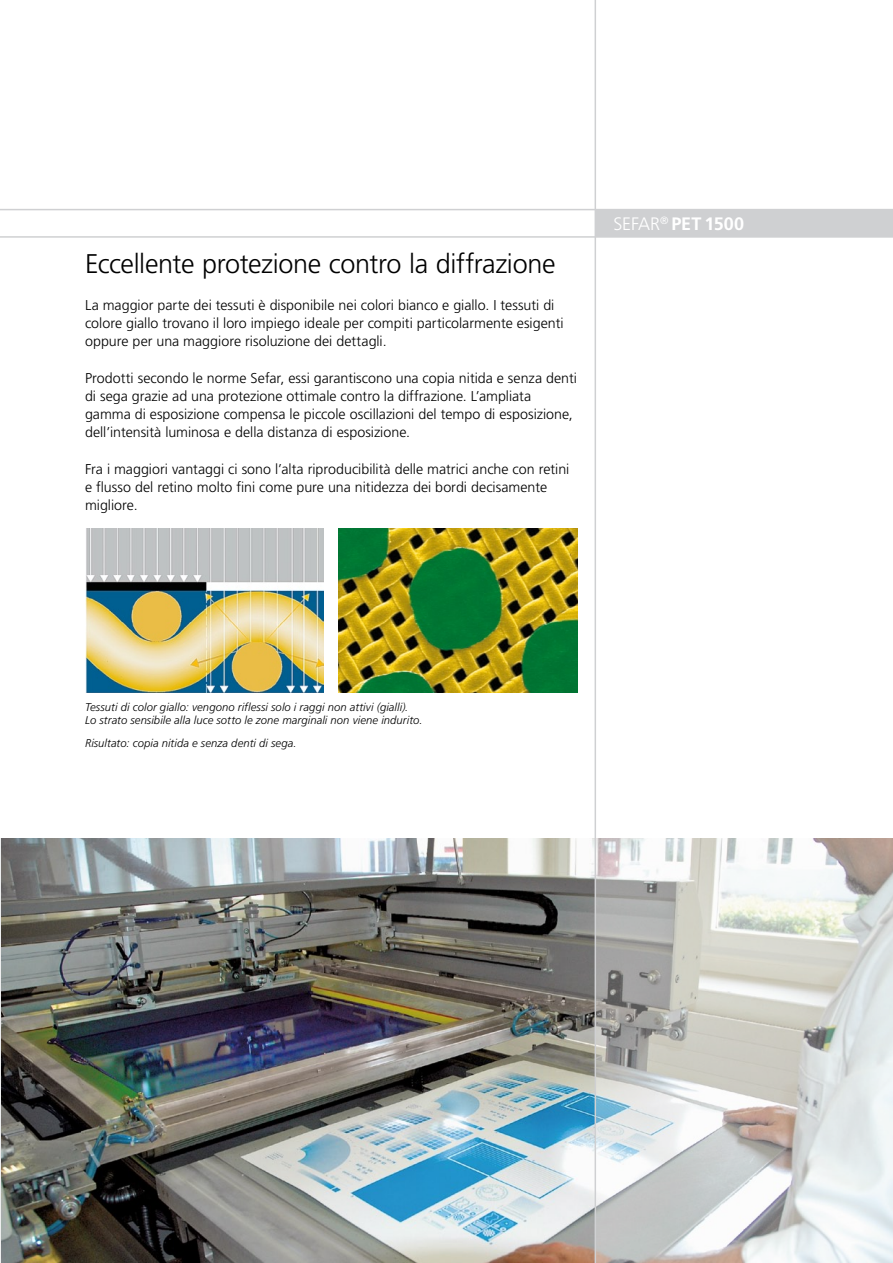
<style>
.page{position:relative;width:893px;height:1263px;background:#fff}
.page>*{position:absolute;margin:0;border:0;box-sizing:border-box;transform-origin:0 0}
.haupt-_und_zwischent{font:300 27px "Frutiger LT Std";letter-spacing:-.015em;color:#000}
.t1{font:700 18px "Frutiger LT Std";letter-spacing:.005em;color:#fff}
.lauftext{font:300 14.25px/18.1px "Frutiger LT Std";color:#000}
.legende_linksbündig{font:italic 300 11.25px/13.5px "Frutiger LT Std";letter-spacing:.01em;color:#000}
.s1{font-weight:300}
</style>
<div class="page">
<img style="left:2px;top:838px;width:593px;height:425px">
<svg style="left:596px;top:838px;width:297px;height:425px"></svg>
<hr style="left:0;top:209px;width:893px;height:1px;background:#cfd0d2">
<hr style="left:0;top:236px;width:893px;height:2px;background:#cfd0d2">
<div style="left:595px;top:210px;width:298px;height:27px;background:#cfd0d2"></div>
<hr style="left:595px;top:0;width:1px;height:1263px;background:#cfd0d2">
<img style="left:85px;top:528px;width:238px;height:164px">
<img style="left:339px;top:528px;width:238px;height:164px">
<p class="haupt-_und_zwischent" style="left:85px;top:249px;width:472px">Eccellente protezione contro la diffrazione</p>
<p class="lauftext" style="left:85px;top:296px;width:480px">La maggior parte dei tessuti è disponibile nei colori bianco e giallo. I tessuti di colore giallo trovano il loro impiego ideale per compiti particolarmente esigenti oppure per una maggiore risoluzione dei dettagli.</p>
<p class="lauftext" style="left:85px;top:369px;width:493px">Prodotti secondo le norme Sefar, essi garantiscono una copia nitida e senza denti di sega grazie ad una protezione ottimale contro la diffrazione. L’ampliata gamma di esposizione compensa le piccole oscillazioni del tempo di esposizione, dell’intensità luminosa e della distanza di esposizione.</p>
<p class="lauftext" style="left:85px;top:460px;width:486px">Fra i maggiori vantaggi ci sono l’alta riproducibilità delle matrici anche con retini e flusso del retino molto fini come pure una nitidezza dei bordi decisamente migliore.</p>
<p class="t1" style="left:613px;top:213px;width:132px"><span class="s1">SEFAR</span><sup>®</sup> PET 1500</p>
<p class="legende_linksbündig" style="left:85px;top:700px;width:339px">Tessuti di color giallo: vengono riflessi solo i raggi non attivi (gialli).<br>Lo strato sensibile alla luce sotto le zone marginali non viene indurito.</p>
<p class="legende_linksbündig" style="left:85px;top:737px;width:213px">Risultato: copia nitida e senza denti di sega.</p>
</div>
